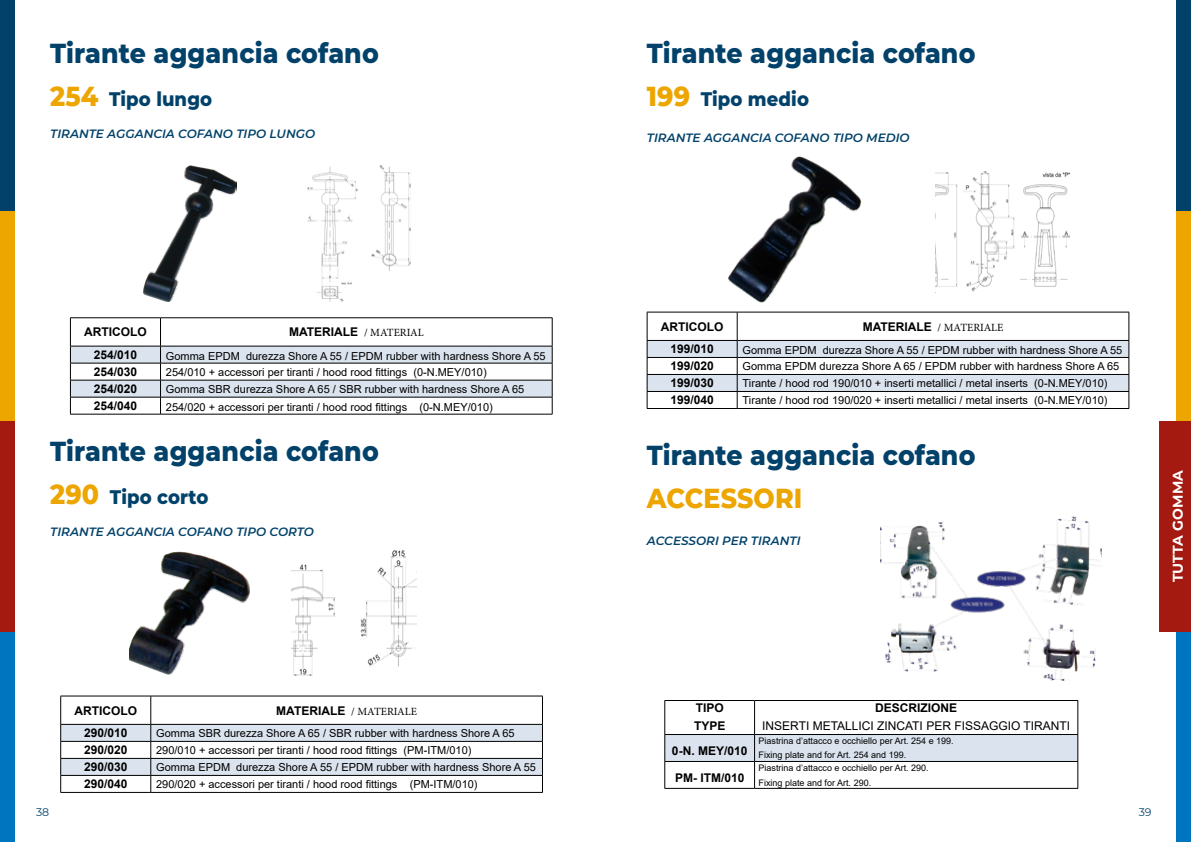
<style>
.page{position:relative;width:1191px;height:842px;background:#fff}
.page>*{position:absolute;margin:0;border:0;box-sizing:border-box;transform-origin:0 0}
.t1{font:800 28px "Montserrat";letter-spacing:.005em;color:#02426a;scale:.9 1}
.t2{font:800 28px "Montserrat";letter-spacing:.005em;color:#eda500;scale:.9 1}
.t3{font:800 20px "Montserrat";letter-spacing:.005em;color:#02426a;scale:.9 1}
.t4{font:700 14px "Montserrat";letter-spacing:.01em;color:#fff}
.t5{font:700 12px/18px "Arial";color:#000}
.t6{font:italic 600 12px "Montserrat";color:#02426a}
.t7{font:12px "Arial";color:#000}
.t8{font:11px "Arial";color:#000}
.t9{font:11px "Minion Pro";color:#000}
.t10{font:11px "Montserrat";color:#02426a}
.t11{font:9px/13.7px "Arial";color:#000}
.s1{font-size:28px;color:#eda500}
.s2{font-family:"Minion Pro";font-weight:400;font-size:11px}
.s3{font-family:"Arial";font-weight:700;font-size:12px}
</style>
<div class="page">
<img style="left:144px;top:166px;width:92px;height:135px">
<img style="left:129px;top:551px;width:121px;height:124px">
<img style="left:307px;top:166px;width:104px;height:135px">
<img style="left:292px;top:550px;width:125px;height:125px">
<hr style="left:70px;top:317px;width:90px;height:1px;background:#000">
<hr style="left:160px;top:317px;width:392px;height:1px;background:#000">
<svg style="left:70px;top:318px;width:483px;height:96px"></svg>
<hr style="left:70px;top:414px;width:90px;height:1px;background:#000">
<hr style="left:160px;top:414px;width:392px;height:1px;background:#000">
<svg style="left:60px;top:696px;width:483px;height:96px"></svg>
<hr style="left:60px;top:792px;width:91px;height:1px;background:#000">
<hr style="left:151px;top:792px;width:392px;height:1px;background:#000">
<div style="left:0;top:631px;width:14px;height:211px;background:#0075bf"></div>
<div style="left:0;top:421px;width:14px;height:210px;background:#a41a10"></div>
<div style="left:0;top:210px;width:14px;height:211px;background:#eda500"></div>
<div style="left:0;top:0;width:14px;height:210px;background:#02426a"></div>
<img style="left:728px;top:156px;width:133px;height:147px">
<img style="left:935px;top:171px;width:134px;height:121px">
<svg style="left:647px;top:312px;width:482px;height:96px"></svg>
<hr style="left:647px;top:408px;width:90px;height:1px;background:#000">
<hr style="left:737px;top:408px;width:392px;height:1px;background:#000">
<hr style="left:664px;top:700px;width:90px;height:1px;background:#000">
<hr style="left:664px;top:701px;width:1px;height:33px;background:#000">
<hr style="left:754px;top:700px;width:324px;height:1px;background:#000">
<hr style="left:754px;top:701px;width:1px;height:33px;background:#000">
<hr style="left:1077px;top:701px;width:1px;height:33px;background:#000">
<svg style="left:664px;top:734px;width:414px;height:54px"></svg>
<hr style="left:664px;top:788px;width:90px;height:1px;background:#000">
<hr style="left:754px;top:788px;width:324px;height:1px;background:#000">
<img style="left:880px;top:516px;width:222px;height:165px">
<div style="left:1160px;top:421px;width:31px;height:210px;background:#a41a10"></div>
<div style="left:1176px;top:631px;width:15px;height:211px;background:#0075bf"></div>
<div style="left:1176px;top:210px;width:15px;height:211px;background:#eda500"></div>
<div style="left:1176px;top:0;width:15px;height:210px;background:#02426a"></div>
<h1 class="t1" style="left:50px;top:33px;width:367px">Tirante aggancia cofano</h1>
<h2 class="t3" style="left:50px;top:85px;width:181px"><span class="s1">254</span> Tipo lungo</h2>
<p class="t6" style="left:50px;top:126px;width:266px">TIRANTE AGGANCIA COFANO TIPO LUNGO</p>
<h1 class="t1" style="left:647px;top:33px;width:367px">Tirante aggancia cofano</h1>
<h2 class="t3" style="left:647px;top:85px;width:182px"><span class="s1">199</span> Tipo medio</h2>
<p class="t6" style="left:647px;top:129px;width:264px">TIRANTE AGGANCIA COFANO TIPO MEDIO</p>
<p class="t5" style="left:84px;top:323px;width:64px">ARTICOLO</p>
<p class="t5" style="left:289px;top:323px;width:136px">MATERIALE <span class="s2">/ MATERIAL</span></p>
<p class="t5" style="left:94px;top:346px;width:45px">254/010</p>
<p class="t8" style="left:166px;top:348px;width:381px">Gomma EPDM durezza Shore A 55 / EPDM rubber with hardness Shore A 55</p>
<p class="t5" style="left:94px;top:363px;width:45px">254/030</p>
<p class="t8" style="left:166px;top:364px;width:322px">254/010 + accessori per tiranti / hood rood fittings (0-N.MEY/010)</p>
<p class="t5" style="left:94px;top:380px;width:45px">254/020</p>
<p class="t8" style="left:166px;top:381px;width:360px">Gomma SBR durezza Shore A 65 / SBR rubber with hardness Shore A 65</p>
<p class="t5" style="left:94px;top:397px;width:45px">254/040</p>
<p class="t8" style="left:166px;top:399px;width:328px">254/020 + accessori per tiranti / hood rood fittings (0-N.MEY/010)</p>
<h1 class="t1" style="left:50px;top:430px;width:367px">Tirante aggancia cofano</h1>
<h2 class="t3" style="left:50px;top:482px;width:177px"><span class="s1">290</span> Tipo corto</h2>
<p class="t6" style="left:50px;top:523px;width:265px">TIRANTE AGGANCIA COFANO TIPO CORTO</p>
<p class="t5" style="left:661px;top:318px;width:64px">ARTICOLO</p>
<p class="t9" style="left:862px;top:320px;width:142px"><span class="s3">MATERIALE</span> / MATERIALE</p>
<p class="t5" style="left:670px;top:340px;width:45px">199/010</p>
<p class="t8" style="left:742px;top:343px;width:381px">Gomma EPDM durezza Shore A 55 / EPDM rubber with hardness Shore A 55</p>
<p class="t5" style="left:670px;top:357px;width:45px">199/020</p>
<p class="t8" style="left:742px;top:358px;width:378px">Gomma EPDM durezza Shore A 65 / EPDM rubber with hardness Shore A 65</p>
<p class="t5" style="left:670px;top:374px;width:45px">199/030</p>
<p class="t8" style="left:742px;top:375px;width:366px">Tirante / hood rod 190/010 + inserti metallici / metal inserts (0-N.MEY/010)</p>
<p class="t5" style="left:670px;top:391px;width:45px">199/040</p>
<p class="t8" style="left:742px;top:392px;width:366px">Tirante / hood rod 190/020 + inserti metallici / metal inserts (0-N.MEY/010)</p>
<h1 class="t1" style="left:647px;top:434px;width:367px">Tirante aggancia cofano</h1>
<h1 class="t2" style="left:647px;top:478px;width:174px">ACCESSORI</h1>
<p class="t6" style="left:647px;top:532px;width:155px">ACCESSORI PER TIRANTI</p>
<p class="t4" style="left:1167px;top:582px;width:114px;rotate:-90deg">TUTTA GOMMA</p>
<p class="t5" style="left:74px;top:701px;width:64px">ARTICOLO</p>
<p class="t9" style="left:276px;top:704px;width:142px"><span class="s3">MATERIALE</span> / MATERIALE</p>
<p class="t5" style="left:84px;top:724px;width:45px">290/010</p>
<p class="t8" style="left:156px;top:725px;width:360px">Gomma SBR durezza Shore A 65 / SBR rubber with hardness Shore A 65</p>
<p class="t5" style="left:84px;top:741px;width:45px">290/020</p>
<p class="t8" style="left:156px;top:742px;width:317px">290/010 + accessori per tiranti / hood rood fittings (PM-ITM/010)</p>
<p class="t5" style="left:84px;top:758px;width:45px">290/030</p>
<p class="t8" style="left:156px;top:759px;width:381px">Gomma EPDM durezza Shore A 55 / EPDM rubber with hardness Shore A 55</p>
<p class="t5" style="left:84px;top:775px;width:45px">290/040</p>
<p class="t8" style="left:156px;top:776px;width:323px">290/020 + accessori per tiranti / hood rood fittings (PM-ITM/010)</p>
<p class="t5" style="left:694px;top:699px;width:33px">TIPO<br>TYPE</p>
<p class="t5" style="left:875px;top:699px;width:84px">DESCRIZIONE</p>
<p class="t7" style="left:762px;top:717px;width:309px">INSERTI METALLICI ZINCATI PER FISSAGGIO TIRANTI</p>
<p class="t5" style="left:672px;top:741px;width:77px">0-N. MEY/010</p>
<p class="t11" style="left:758px;top:734px;width:197px">Piastrina d’attacco e occhiello per Art. 254 e 199.<br>Fixing plate and for Art. 254 and 199.</p>
<p class="t5" style="left:675px;top:768px;width:71px">PM- ITM/010</p>
<p class="t11" style="left:758px;top:760px;width:172px;line-height:14.7px">Piastrina d’attacco e occhiello per Art. 290.<br>Fixing plate and for Art. 290.</p>
<p class="t10" style="left:36px;top:804px;width:15px">38</p>
<p class="t10" style="left:1138px;top:804px;width:14px">39</p>
</div>
